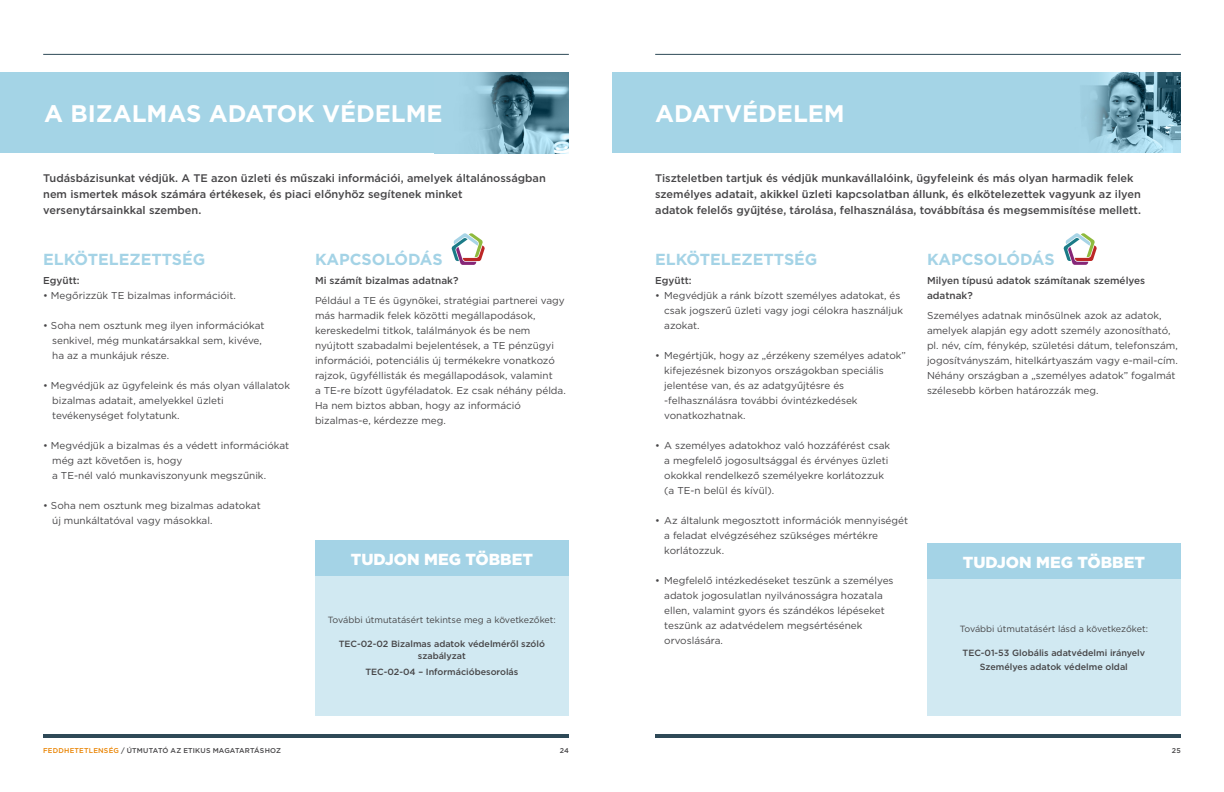
<style>
.page{position:relative;width:1224px;height:792px;background:#fff}
.page>*{position:absolute;margin:0;border:0;box-sizing:border-box;transform-origin:0 0}
.t1{font:700 24px "Gotham";color:#fff}
.t2{font:700 16px "Gotham";color:#a4d3e6}
.t3{font:900 16px "Gotham";color:#fff}
.t4{font:500 11px/16px "Gotham";color:#464547}
.t5{font:10px/15px "Gotham";color:#464547}
.t6{font:500 10px/15px "Gotham";color:#464547}
.t7{font:500 9px/12px "Gotham";color:#464547;text-align:center}
.t8{font:9px "Gotham";color:#464547}
.t9{font:500 7px "Gotham";letter-spacing:.025em;color:#464547}
.s1{color:#e98300}
</style>
<div class="page">
<hr style="left:655px;top:734px;width:526px;height:4px;background:#2e4957">
<hr style="left:655px;top:54px;width:526px;height:1px;background:#2e4957">
<hr style="left:43px;top:734px;width:526px;height:4px;background:#2e4957">
<hr style="left:43px;top:54px;width:526px;height:1px;background:#2e4957">
<div style="left:612px;top:72px;width:569px;height:81px;background:#a4d4e6"></div>
<img style="left:1088px;top:72px;width:93px;height:81px">
<div style="left:0;top:72px;width:569px;height:81px;background:#a4d4e6"></div>
<img style="left:476px;top:72px;width:93px;height:81px">
<div style="left:927px;top:579px;width:254px;height:137px;background:#d1e9f2"></div>
<div style="left:927px;top:544px;width:254px;height:35px;background:#a4d3e6"></div>
<div style="left:315px;top:576px;width:254px;height:140px;background:#d1e9f2"></div>
<div style="left:315px;top:541px;width:254px;height:35px;background:#a4d3e6"></div>
<svg style="left:451px;top:233px;width:34px;height:32px"></svg>
<svg style="left:1063px;top:233px;width:34px;height:32px"></svg>
<h1 class="t1" style="left:44px;top:98px;width:400px">A BIZALMAS ADATOK VÉDELME</h1>
<h1 class="t1" style="left:655px;top:98px;width:191px">ADATVÉDELEM</h1>
<p class="t4" style="left:43px;top:170px;width:504px">Tudásbázisunkat védjük. A TE azon üzleti és műszaki információi, amelyek általánosságban nem ismertek mások számára értékesek, és piaci előnyhöz segítenek minket versenytársainkkal szemben.</p>
<h2 class="t2" style="left:315px;top:249px;width:129px">KAPCSOLÓDÁS</h2>
<p class="t6" style="left:315px;top:273px;width:145px">Mi számít bizalmas adatnak?</p>
<p class="t5" style="left:315px;top:293px;width:252px">Például a TE és ügynökei, stratégiai partnerei vagy más harmadik felek közötti megállapodások, kereskedelmi titkok, találmányok és be nem nyújtott szabadalmi bejelentések, a TE pénzügyi információi, potenciális új termékekre vonatkozó rajzok, ügyféllisták és megállapodások, valamint<br>a TE-re bízott ügyféladatok. Ez csak néhány példa.<br>Ha nem biztos abban, hogy az információ bizalmas-e, kérdezze meg.</p>
<p class="t4" style="left:655px;top:170px;width:487px">Tiszteletben tartjuk és védjük munkavállalóink, ügyfeleink és más olyan harmadik felek személyes adatait, akikkel üzleti kapcsolatban állunk, és elkötelezettek vagyunk az ilyen adatok felelős gyűjtése, tárolása, felhasználása, továbbítása és megsemmisítése mellett.</p>
<h2 class="t2" style="left:927px;top:249px;width:129px">KAPCSOLÓDÁS</h2>
<p class="t6" style="left:927px;top:273px;width:220px">Milyen típusú adatok számítanak személyes adatnak?</p>
<p class="t5" style="left:927px;top:308px;width:252px">Személyes adatnak minősülnek azok az adatok, amelyek alapján egy adott személy azonosítható, pl. név, cím, fénykép, születési dátum, telefonszám, jogosítványszám, hitelkártyaszám vagy e-mail-cím.<br>Néhány országban a „személyes adatok” fogalmát szélesebb körben határozzák meg.</p>
<h2 class="t2" style="left:655px;top:249px;width:164px">ELKÖTELEZETTSÉG</h2>
<p class="t6" style="left:655px;top:273px;width:38px">Együtt:</p>
<p class="t5" style="left:664px;top:288px;width:240px;text-indent:-9px">• Megvédjük a ránk bízott személyes adatokat, és csak jogszerű üzleti vagy jogi célokra használjuk azokat.</p>
<p class="t5" style="left:664px;top:348px;width:243px;text-indent:-9px">• Megértjük, hogy az „érzékeny személyes adatok” kifejezésnek bizonyos országokban speciális jelentése van, és az adatgyűjtésre és -felhasználásra további óvintézkedések vonatkozhatnak.</p>
<p class="t5" style="left:664px;top:438px;width:227px;text-indent:-9px">• A személyes adatokhoz való hozzáférést csak a megfelelő jogosultsággal és érvényes üzleti okokkal rendelkező személyekre korlátozzuk (a TE-n belül és kívül).</p>
<p class="t5" style="left:664px;top:513px;width:245px;text-indent:-9px">• Az általunk megosztott információk mennyiségét a feladat elvégzéséhez szükséges mértékre korlátozzuk.</p>
<p class="t5" style="left:664px;top:573px;width:231px;text-indent:-9px">• Megfelelő intézkedéseket teszünk a személyes adatok jogosulatlan nyilvánosságra hozatala ellen, valamint gyors és szándékos lépéseket teszünk az adatvédelem megsértésének orvoslására.</p>
<h2 class="t2" style="left:43px;top:249px;width:164px">ELKÖTELEZETTSÉG</h2>
<p class="t6" style="left:43px;top:273px;width:38px">Együtt:</p>
<p class="t5" style="left:43px;top:288px;width:194px">• Megőrizzük TE bizalmas információit.</p>
<p class="t5" style="left:52px;top:318px;width:214px;text-indent:-9px">• Soha nem osztunk meg ilyen információkat senkivel, még munkatársakkal sem, kivéve, ha az a munkájuk része.</p>
<p class="t5" style="left:52px;top:378px;width:239px;text-indent:-9px">• Megvédjük az ügyfeleink és más olyan vállalatok bizalmas adatait, amelyekkel üzleti tevékenységet folytatunk.</p>
<p class="t5" style="left:52px;top:438px;width:239px;text-indent:-9px">• Megvédjük a bizalmas és a védett információkat még azt követően is, hogy<br>a TE-nél való munkaviszonyunk megszűnik.</p>
<p class="t5" style="left:52px;top:498px;width:210px;text-indent:-9px">• Soha nem osztunk meg bizalmas adatokat új munkáltatóval vagy másokkal.</p>
<h2 class="t3" style="left:351px;top:548px;width:184px">TUDJON MEG TÖBBET</h2>
<h2 class="t3" style="left:963px;top:551px;width:184px">TUDJON MEG TÖBBET</h2>
<p class="t8" style="left:328px;top:614px;width:229px">További útmutatásért tekintse meg a következőket:</p>
<p class="t7" style="left:339px;top:638px;width:208px">TEC-02-02 Bizalmas adatok védelméről szóló szabályzat</p>
<p class="t7" style="left:365px;top:666px;width:155px">TEC-02-04 – Információbesorolás</p>
<p class="t8" style="left:960px;top:623px;width:190px">További útmutatásért lásd a következőket:</p>
<p class="t7" style="left:963px;top:645px;width:184px;line-height:14.5px">TEC-01-53 Globális adatvédelmi irányelv<br>Személyes adatok védelme oldal</p>
<p class="t9" style="left:43px;top:746px;width:239px"><span class="s1">FEDDHETETLENSÉG</span> / ÚTMUTATÓ AZ ETIKUS MAGATARTÁSHOZ</p>
<p class="t9" style="left:560px;top:746px;width:11px">24</p>
<p class="t9" style="left:1172px;top:746px;width:10px">25</p>
</div>
